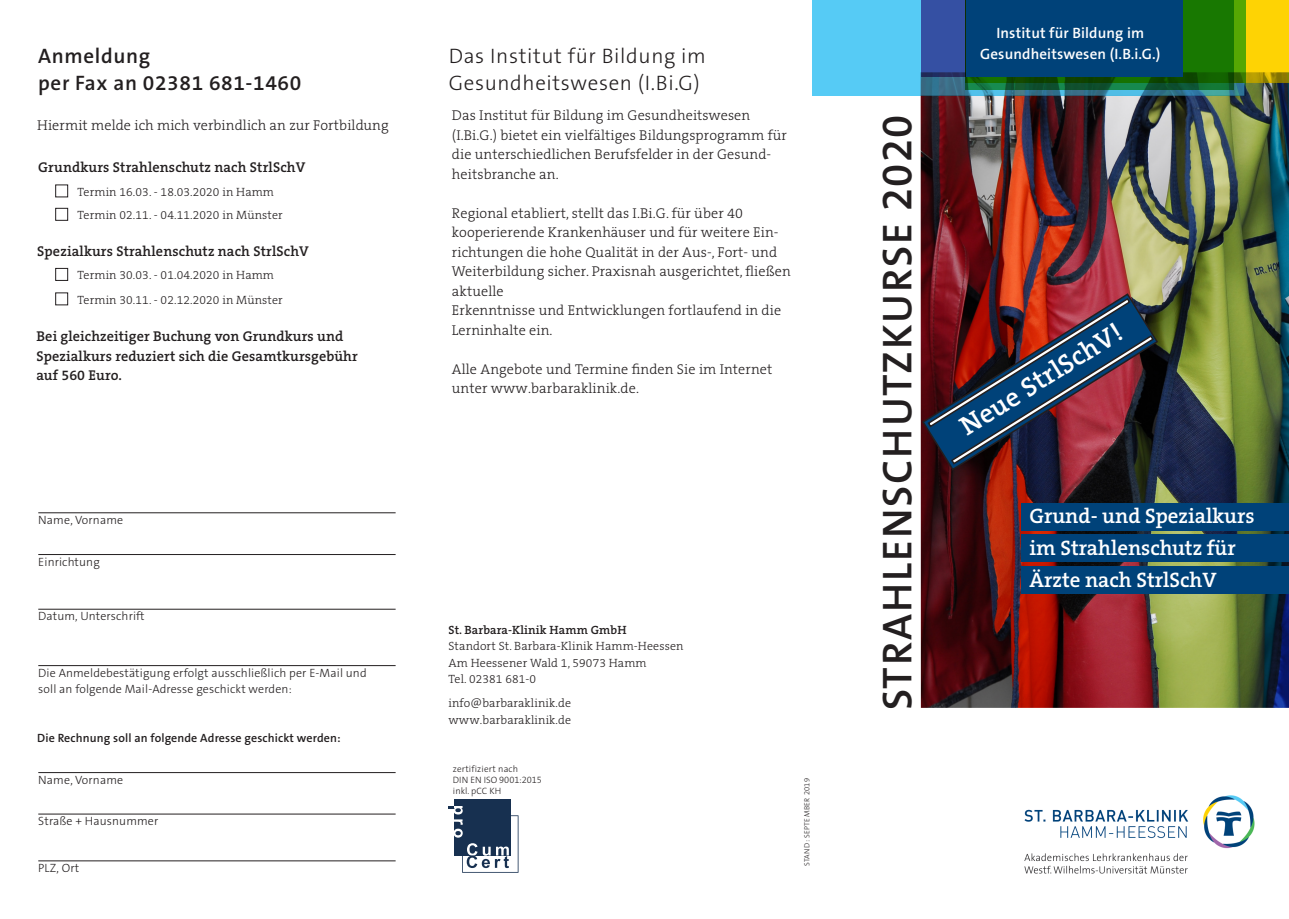
<style>
.page{position:relative;width:1289px;height:919px;background:#fff}
.page>*{position:absolute;margin:0;border:0;box-sizing:border-box;transform-origin:0 0}
.Headline__links{font:600 42px "The Sans B W6";letter-spacing:.04em;color:#231f20}
.Marginalien{font:600 27px "The Serif B W6";color:#fff}
.t1{font:600 21px/32px "The Serif B W6";color:#fff}
.Headline__normal{font:300 21px "The Sans B W3";letter-spacing:.03em;color:#231f20}
.Headline__normal-2{font:600 21px "The Sans B W6";letter-spacing:.03em;color:#231f20}
.Marginalien-2{font:600 15px/21px "The Sans B W6";letter-spacing:.01em;color:#fff;text-align:center}
.Fließtext__normal{font:300 14.25px/19.5px "The Serif B W3";letter-spacing:.01em;color:#231f20}
.Fließtext__fett{font:600 14.25px/19.5px "The Serif B W6";letter-spacing:.01em;color:#231f20}
.Marginalien-3{font:600 14.25px "The Serif B W6";letter-spacing:.01em;color:#231f20}
.Marginalien-4{font:300 14.25px "The Serif B W3";letter-spacing:.01em;color:#231f20}
.Marginalien-5{font:300 12px "The Serif B W3";letter-spacing:.01em;color:#231f20}
.Marginalien-6{font:300 12px/16.5px "The Sans B W3";letter-spacing:.01em;color:#231f20}
.Marginalien-7{font:600 12px "The Sans B W6";letter-spacing:.01em;color:#231f20}
.Marginalien-8{font:600 12px "The Serif B W6";letter-spacing:.01em;color:#231f20}
.t2{font:300 9.15px/11.1px "The Sans";letter-spacing:.015em;color:#231f20}
.Headline__vertikal{font:300 7.5px "The Sans B W3";letter-spacing:.04em;color:#231f20}
.s1{font-family:"The Sans Light Expert";font-weight:400}
</style>
<div class="page">
<img style="left:920px;top:96px;width:368px;height:611px">
<svg style="left:812px;top:0;width:434px;height:96px;background:#4eb9de"></svg>
<svg style="left:1233px;top:0;width:55px;height:83px;background:#cbbf03"></svg>
<svg style="left:965px;top:0;width:268px;height:89px;background:#14690e"></svg>
<div style="left:921px;top:0;width:207px;height:77px;background:#3550a3"></div>
<div style="left:965px;top:0;width:217px;height:77px;background:#004279"></div>
<img style="left:1024px;top:795px;width:231px;height:79px">
<div style="left:1020px;top:534px;width:268px;height:28px;background:#004279"></div>
<div style="left:1020px;top:566px;width:268px;height:28px;background:#004279"></div>
<div style="left:1020px;top:503px;width:268px;height:27px;background:#004279"></div>
<div style="left:55px;top:184px;width:13px;height:13px;border:1px solid #231f20"></div>
<div style="left:55px;top:208px;width:13px;height:13px;border:1px solid #231f20"></div>
<div style="left:55px;top:268px;width:13px;height:13px;border:1px solid #231f20"></div>
<div style="left:55px;top:292px;width:13px;height:13px;border:1px solid #231f20"></div>
<hr style="left:38px;top:512px;width:357px;height:1px;background:#231f20">
<hr style="left:38px;top:554px;width:357px;height:1px;background:#231f20">
<hr style="left:38px;top:608px;width:357px;height:1px;background:#231f20">
<hr style="left:38px;top:665px;width:357px;height:1px;background:#231f20">
<hr style="left:38px;top:772px;width:357px;height:1px;background:#231f20">
<hr style="left:38px;top:813px;width:357px;height:1px;background:#231f20">
<hr style="left:38px;top:860px;width:357px;height:1px;background:#231f20">
<img style="left:454px;top:799px;width:65px;height:74px">
<img style="left:462px;top:815px;width:56px;height:57px">
<div style="left:454px;top:798px;width:56px;height:57px;background:#173050"></div>
<svg style="left:448px;top:806px;width:14px;height:31px"></svg>
<svg style="left:466px;top:843px;width:43px;height:25px"></svg>
<svg style="left:921px;top:292px;width:238px;height:179px;background:#4e2d3e"></svg>
<p class="Headline__normal-2" style="left:38px;top:43px;width:113px">Anmeldung</p>
<p class="Headline__normal-2" style="left:38px;top:70px;width:264px">per Fax an 02381 681-1460</p>
<p class="Marginalien-4" style="left:37px;top:116px;width:353px">Hiermit melde ich mich verbindlich an zur Fortbildung</p>
<p class="Marginalien-3" style="left:38px;top:158px;width:269px">Grundkurs Strahlenschutz nach StrlSchV</p>
<p class="Marginalien-5" style="left:78px;top:184px;width:198px">Termin 16.03. - 18.03.2020 in Hamm</p>
<p class="Marginalien-5" style="left:78px;top:207px;width:207px">Termin 02.11. - 04.11.2020 in Münster</p>
<p class="Marginalien-3" style="left:37px;top:241px;width:273px">Spezialkurs Strahlenschutz nach StrlSchV</p>
<p class="Marginalien-5" style="left:78px;top:267px;width:198px">Termin 30.03. - 01.04.2020 in Hamm</p>
<p class="Marginalien-5" style="left:78px;top:292px;width:207px">Termin 30.11. - 02.12.2020 in Münster</p>
<p class="Fließtext__fett" style="left:36px;top:327px;width:323px">Bei gleichzeitiger Buchung von Grundkurs und<br>Spezialkurs reduziert sich die Gesamtkursgebühr auf 560 Euro.</p>
<p class="Marginalien-6" style="left:38px;top:512px;width:86px">Name, Vorname</p>
<p class="Marginalien-6" style="left:38px;top:553px;width:63px">Einrichtung</p>
<p class="Marginalien-6" style="left:38px;top:608px;width:108px">Datum, Unterschrift</p>
<p class="Marginalien-6" style="left:38px;top:664px;width:330px">Die Anmeldebestätigung erfolgt ausschließlich per E-Mail und soll an folgende Mail-Adresse geschickt werden:</p>
<p class="Marginalien-7" style="left:37px;top:730px;width:305px">Die Rechnung soll an folgende Adresse geschickt werden:</p>
<p class="Marginalien-6" style="left:38px;top:771px;width:86px">Name, Vorname</p>
<p class="Marginalien-6" style="left:38px;top:813px;width:122px">Straße + Hausnummer</p>
<p class="Marginalien-6" style="left:38px;top:859px;width:43px">PLZ, Ort</p>
<p class="Headline__normal" style="left:449px;top:43px;width:259px">Das Institut für Bildung im</p>
<p class="Headline__normal" style="left:449px;top:70px;width:253px">Gesundheitswesen (I.Bi.G)</p>
<p class="Fließtext__normal" style="left:452px;top:105px;width:336px">Das Institut für Bildung im Gesundheitswesen (I.Bi.G.) bietet ein vielfältiges Bildungsprogramm für die unterschiedlichen Berufsfelder in der Gesund&shy;heitsbranche an.</p>
<p class="Fließtext__normal" style="left:452px;top:203px;width:340px">Regional etabliert, stellt das I.Bi.G. für über 40 kooperierende Krankenhäuser und für weitere Ein&shy;richtungen die hohe Qualität in der Aus-, Fort- und Weiterbildung sicher. Praxisnah ausgerichtet, fließen aktuelle</p>
<p class="Fließtext__normal" style="left:452px;top:300px;width:331px">Erkenntnisse und Entwicklungen fortlaufend in die<br>Lerninhalte ein.</p>
<p class="Fließtext__normal" style="left:452px;top:359px;width:322px">Alle Angebote und Termine finden Sie im Internet unter www.barbaraklinik.de.</p>
<p class="Marginalien-8" style="left:448px;top:622px;width:179px">St. Barbara-Klinik Hamm GmbH</p>
<p class="Marginalien-5" style="left:448px;top:638px;width:236px">Standort St. Barbara-Klinik Hamm-Heessen</p>
<p class="Marginalien-5" style="left:448px;top:655px;width:200px">Am Heessener Wald 1, 59073 Hamm</p>
<p class="Marginalien-5" style="left:448px;top:671px;width:89px">Tel. 02381 681-0</p>
<p class="Marginalien-5" style="left:448px;top:695px;width:124px">info@barbaraklinik.de</p>
<p class="Marginalien-5" style="left:448px;top:712px;width:124px">www.barbaraklinik.de</p>
<p class="t2" style="left:453px;top:762px;width:91px">zertifiziert nach<br>DIN EN ISO <span class="s1">9001:2015 </span>inkl. pCC KH</p>
<p class="Headline__vertikal" style="left:802px;top:865px;width:89px;rotate:-90deg">STAND: SEPTEMBER 2019</p>
<p class="Headline__links" style="left:870px;top:710px;width:596px;rotate:-90deg">STRAHLENSCHUTZKURSE 2020</p>
<p class="Marginalien-2" style="left:980px;top:22px;width:182px">Institut für Bildung im<br>Gesundheitswesen (I.B.i.G.)</p>
<p class="Marginalien" style="left:952px;top:413px;width:187px;rotate:-32deg">Neue StrlSchV!</p>
<h3 class="t1" style="left:1029px;top:500px;width:227px">Grund- und Spezialkurs</h3>
<h3 class="t1" style="left:1029px;top:531px;width:208px">im Strahlenschutz für<br>Ärzte nach StrlSchV</h3>
</div>
